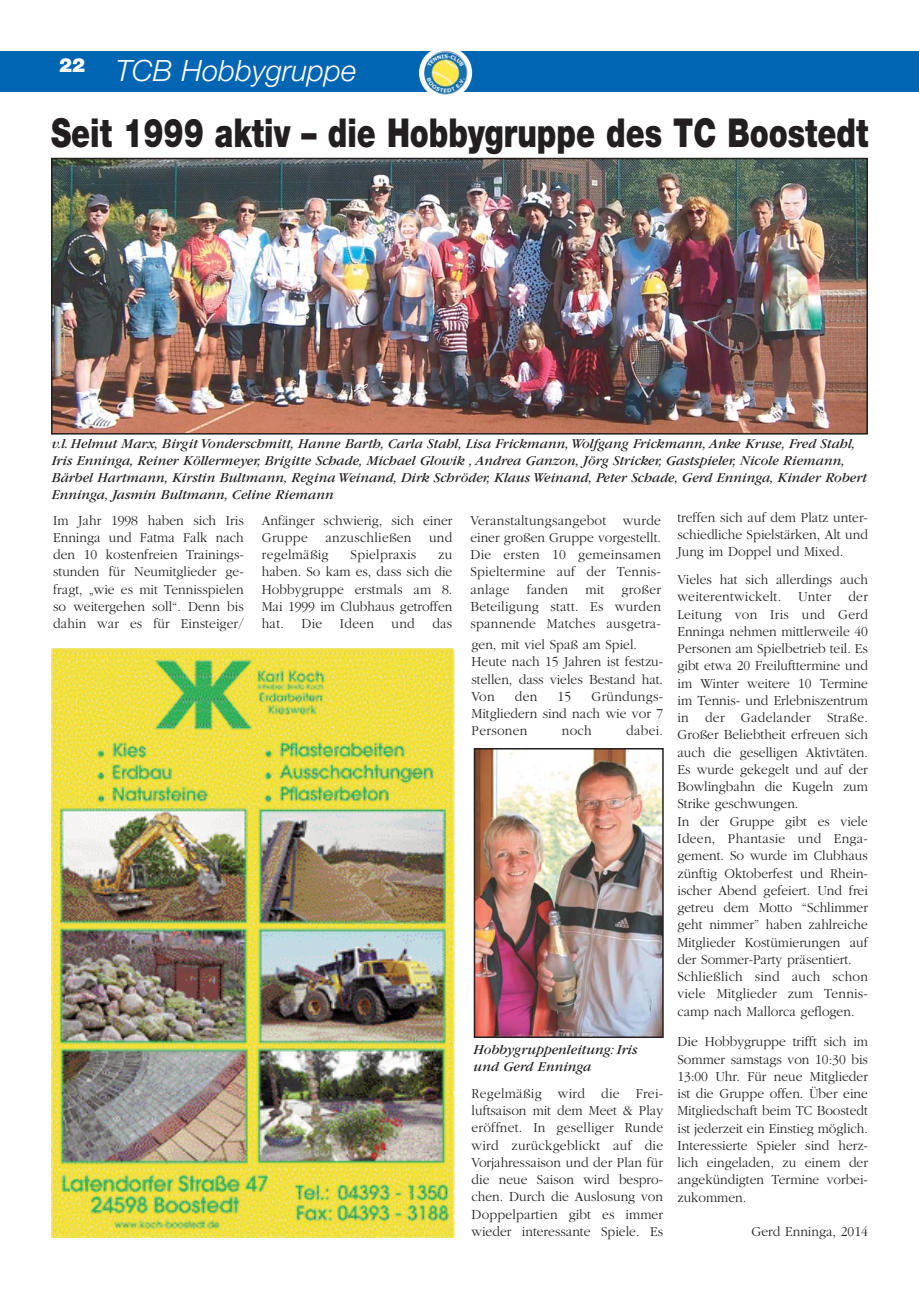
<style>
.page{position:relative;width:919px;height:1289px;background:#fff}
.page>*{position:absolute;margin:0;border:0;box-sizing:border-box;transform-origin:0 0}
.t1{font:900 39.9px "Helvetica Neue";color:#231f20;scale:.76 1}
.t2{font:italic 300 29.4px "Helvetica Neue";color:#fff}
.t3{font:900 19.5px "Helvetica Neue";color:#fff}
.t4{font:300 14.25px/17.2px "Garamond";color:#231f20;text-align:justify;scale:.95 1}
.t5{font:italic 14.25px/17.1px "Garamond";color:#231f20}
.t6{font:300 14.25px "Garamond";letter-spacing:.02em;color:#231f20;scale:.95 1}
.t7{font:italic 14.1px/17px "Garamond";color:#231f20}
</style>
<div class="page">
<div style="left:0;top:52px;width:918px;height:40px;background:#0065b2"></div>
<div style="left:419px;top:46px;width:53px;height:53px;background:#fff;border-radius:50%"></div>
<img style="left:424px;top:51px;width:44px;height:44px">
<img style="left:52px;top:648px;width:402px;height:589px">
<img style="left:54px;top:161px;width:810px;height:270px">
<div style="left:51px;top:158px;width:816px;height:276px;border:2px solid #231f20"></div>
<img style="left:476px;top:751px;width:184px;height:283px">
<div style="left:473px;top:748px;width:190px;height:289px;border:2px solid #231f20"></div>
<h3 class="t3" style="left:59px;top:58px;width:28px">22</h3>
<h2 class="t2" style="left:116px;top:60px;width:242px">TCB Hobbygruppe</h2>
<h1 class="t1" style="left:51px;top:118px;width:1076px">Seit 1999 aktiv – die Hobbygruppe des TC Boostedt</h1>
<p class="t7" style="left:52px;top:436px;width:816px">v.l. Helmut Marx, Birgit Vonderschmitt, Hanne Barth, Carla Stahl, Lisa Frickmann, Wolfgang Frickmann, Anke Kruse, Fred Stahl, Iris Enninga, Reiner Köllermeyer, Brigitte Schade, Michael Glowik , Andrea Ganzon, Jörg Stricker, Gastspieler, Nicole Riemann, Bärbel Hartmann, Kirstin Bultmann, Regina Weinand, Dirk Schröder, Klaus Weinand, Peter Schade, Gerd Enninga, Kinder Robert Enninga, Jasmin Bultmann, Celine Riemann</p>
<p class="t4" style="left:53px;top:512px;width:202px">Im Jahr 1998 haben sich Iris Enninga und Fatma Falk nach den 10 kostenfreien Trainings - stunden für Neumitglieder ge&shy;fragt, „wie es mit Tennisspielen so weitergehen soll“. Denn bis dahin war es für Einsteiger/</p>
<p class="t4" style="left:262px;top:512px;width:202px">Anfänger schwierig, sich einer Gruppe anzuschließen und regelmäßig</p>
<p class="t6" style="left:350px;top:549px;width:71px">Spielpraxis</p>
<p class="t4" style="left:262px;top:547px;width:202px;text-indent:176px">zu haben. So kam es, dass sich die Hobbygruppe erstmals am 8.<br>Mai 1999 im Clubhaus getroffen hat. Die Ideen und das</p>
<p class="t4" style="left:470px;top:512px;width:202px">Veranstaltungsangebot wurde einer großen Gruppe vorgestellt.<br>Die ersten 10 gemeinsamen Spieltermine auf der Tennis - anlage fanden mit großer Beteiligung statt. Es wurden spannende Mat ches ausgetra-</p>
<p class="t4" style="left:471px;top:637px;width:203px;text-align:left">gen, mit viel Spaß am Spiel.<br>Heute nach 15 Jahren ist festzu&shy;stellen, dass vieles Bestand hat.<br>Von</p>
<p class="t4" style="left:471px;top:689px;width:203px;text-indent:120px">Gründungs-Mitgliedern sind nach wie vor 7<br>Personen</p>
<p class="t4" style="left:515px;top:689px;width:25px">den</p>
<p class="t4" style="left:557px;top:689px;width:16px">15</p>
<p class="t4" style="left:562px;top:723px;width:33px">noch</p>
<p class="t4" style="left:626px;top:723px;width:40px">dabei.</p>
<p class="t5" style="left:473px;top:1042px;width:165px">Hobbygruppenleitung: Iris und Gerd Enninga</p>
<p class="t4" style="left:471px;top:1085px;width:203px">Regelmäßig wird die Frei - luftsaison mit dem Meet &amp; Play eröffnet. In geselliger Runde wird zurückgeblickt auf die Vorjahressaison und der Plan für die neue Saison wird bespro&shy;chen. Durch die Aus losung von Doppelpartien gibt es immer wieder interessante Spiele. Es</p>
<p class="t4" style="left:677px;top:510px;width:202px">treffen sich auf dem Platz unter&shy;schiedliche Spielstär ken, Alt und Jung im Doppel und Mixed.</p>
<p class="t4" style="left:677px;top:572px;width:202px;text-align:left">Vieles hat sich allerdings auch weiterentwickelt. Unter der<br>Leitung von Iris und Gerd<br>Enninga nehmen mittlerweile 40<br>Personen am Spielbetrieb teil. Es gibt etwa 20 Freilufttermine und im Winter weitere 10 Termine im Tennis- und Erlebniszentrum in der Gadelander Straße.<br>Großer Beliebtheit erfreuen sich auch die geselligen Aktivtäten.<br>Es wurde gekegelt und auf der<br>Bowlingbahn die Kugeln zum<br>Strike geschwungen.<br>In der Gruppe gibt es viele<br>Ideen, Phantasie und Enga - gement. So wurde im Clubhaus zünftig Oktoberfest und Rhein - ischer Abend gefeiert. Und frei getreu dem Motto “Schlimmer geht nimmer” haben zahlreiche<br>Mit glie der Kos tüm ierungen auf der Sommer-Party prä sentiert.<br>Schließ lich sind auch schon viele Mitglieder zum Tennis - camp nach Mallorca geflogen.</p>
<p class="t4" style="left:677px;top:1034px;width:202px">Die Hobbygruppe trifft sich im Sommer samstags von 10:30 bis 13:00 Uhr. Für neue Mitglieder ist die Gruppe offen. Über eine Mitgliedschaft beim TC Boostedt ist jederzeit ein Einstieg möglich.<br>Interessierte Spieler sind herz&shy;lich eingeladen, zu einem der angekündigten Termine vorbei&shy;zukommen.</p>
<p class="t4" style="left:751px;top:1224px;width:124px">Gerd Enninga, 2014</p>
</div>
